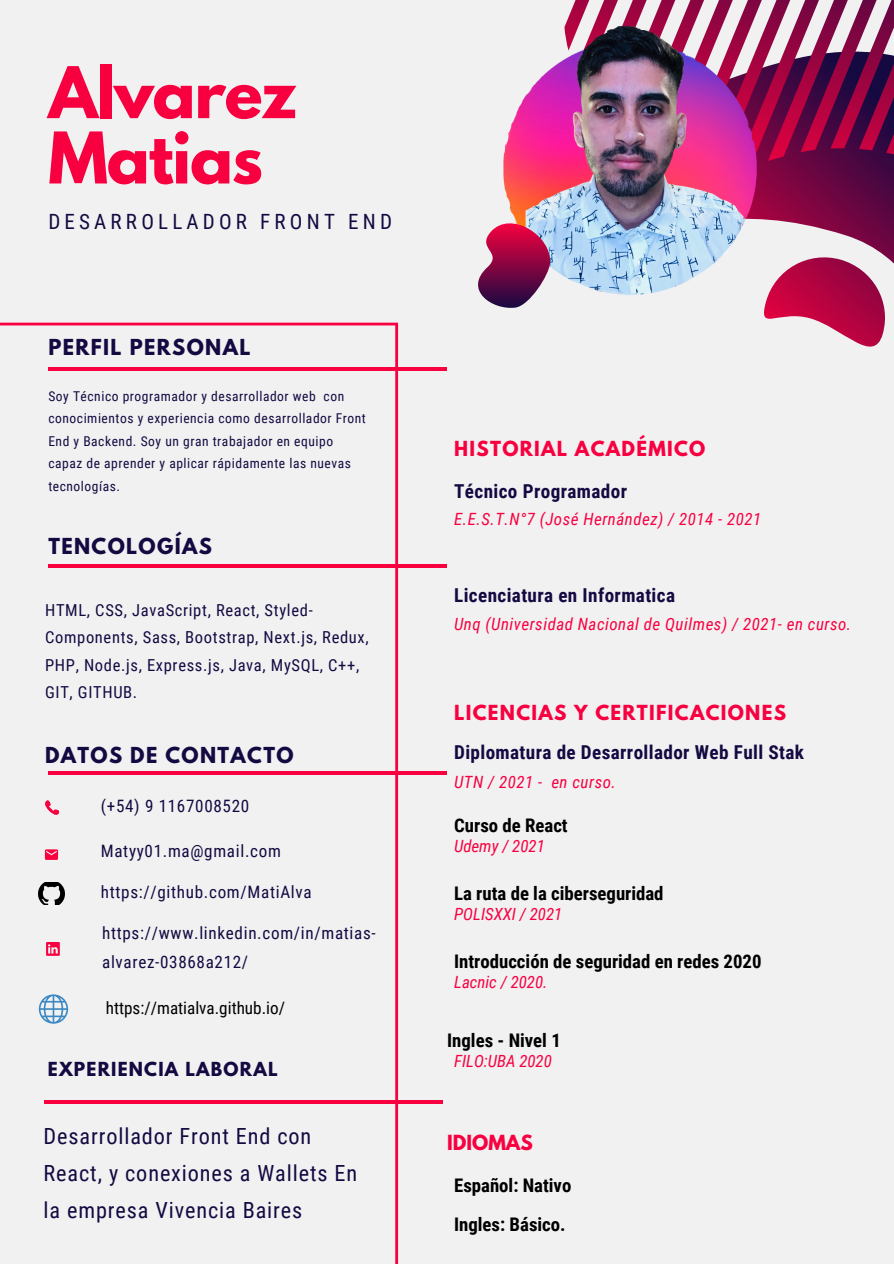
<style>
.page{position:relative;width:894px;height:1264px;background:#fff}
.page>*{position:absolute;margin:0;border:0;box-sizing:border-box;transform-origin:0 0}
.t1{font:700 63px/65.2px "League Spartan";letter-spacing:-.02em;color:#f80040}
.t2{font:22.2px/37.2px "Roboto Condensed";letter-spacing:.04em;color:#150941}
.t3{font:21px "Roboto Condensed";letter-spacing:.2em;color:#150941}
.t4{font:700 19.5px "League Spartan";letter-spacing:.07em;color:#150941}
.t5{font:700 19.2px "Roboto Condensed";letter-spacing:.02em;color:#150941}
.t6{font:700 18.75px "Roboto Condensed";color:#000}
.t7{font:700 18.45px "League Spartan";letter-spacing:.07em;color:#f80040}
.t8{font:700 18.45px "League Spartan";color:#f80040}
.t9{font:17.1px/28.5px "Roboto Condensed";letter-spacing:.04em;color:#150941}
.t10{font:17.1px "Roboto Condensed";color:#000}
.t11{font:700 17.1px "League Spartan";letter-spacing:.07em;color:#150941}
.t12{font:italic 16.8px "Roboto Condensed";letter-spacing:.03em;color:#f80040}
.t13{font:italic 16.8px "Roboto Condensed";color:#f80040}
.t14{font:16.5px/27.3px "Roboto Condensed";letter-spacing:.04em;color:#150941}
.t15{font:13.5px/22.5px "Roboto Condensed";letter-spacing:.04em;color:#150941}
</style>
<div class="page">
<div style="left:0;top:0;width:893px;height:1263px;background:#f1f1f2"></div>
<svg style="left:569px;top:0;width:324px;height:220px"></svg>
<svg style="left:781px;top:220px;width:112px;height:127px"></svg>
<hr style="left:0;top:325px;width:1px;height:938px;background:#f80040">
<hr style="left:395px;top:325px;width:3px;height:938px;background:#f80040">
<hr style="left:0;top:1263px;width:395px;height:1px;background:#f80040">
<hr style="left:0;top:323px;width:395px;height:2px;background:#f80040">
<svg style="left:45px;top:800px;width:14px;height:14px"></svg>
<svg style="left:46px;top:942px;width:14px;height:13px"></svg>
<hr style="left:48px;top:367px;width:399px;height:3px;background:#f80040">
<hr style="left:48px;top:564px;width:399px;height:4px;background:#f80040">
<hr style="left:48px;top:771px;width:399px;height:4px;background:#f80040">
<hr style="left:44px;top:1100px;width:398px;height:3px;background:#f80040">
<svg style="left:45px;top:849px;width:13px;height:10px"></svg>
<img style="left:503px;top:16px;width:278px;height:303px">
<svg style="left:478px;top:223px;width:72px;height:85px"></svg>
<img style="left:39px;top:882px;width:26px;height:23px">
<svg style="left:39px;top:994px;width:29px;height:29px"></svg>
<p class="t1" style="left:48px;top:68px;width:250px">Alvarez<br>Matias</p>
<p class="t3" style="left:48px;top:209px;width:345px">DESARROLLADOR FRONT END</p>
<p class="t4" style="left:48px;top:337px;width:203px">PERFIL PERSONAL</p>
<p class="t15" style="left:48px;top:385px;width:319px">Soy Técnico programador y desarrollador web con conocimientos y experiencia como desarrollador Front End y Backend. Soy un gran trabajador en equipo capaz de aprender y aplicar rápidamente las nuevas tecnologías.</p>
<p class="t4" style="left:48px;top:536px;width:165px">TENCOLOGÍAS</p>
<p class="t14" style="left:45px;top:596px;width:325px">HTML, CSS, JavaScript, React, Styled-Components, Sass, Bootstrap, Next.js, Redux, PHP, Node.js, Express.js, Java, MySQL, C++, GIT, GITHUB.</p>
<p class="t4" style="left:45px;top:745px;width:250px">DATOS DE CONTACTO</p>
<p class="t9" style="left:101px;top:792px;width:150px">(+54) 9 1167008520</p>
<p class="t9" style="left:101px;top:837px;width:181px">Matyy01.ma@gmail.com</p>
<p class="t9" style="left:101px;top:877px;width:212px">https://github.com/MatiAlva</p>
<p class="t9" style="left:102px;top:919px;width:275px">https://www.linkedin.com/in/matias&shy;alvarez-03868a212/</p>
<p class="t10" style="left:106px;top:997px;width:181px">https://matialva.github.io/</p>
<p class="t11" style="left:48px;top:1060px;width:231px">EXPERIENCIA LABORAL</p>
<p class="t2" style="left:44px;top:1117px;width:315px">Desarrollador Front End con<br>React, y conexiones a Wallets En la empresa Vivencia Baires</p>
<p class="t7" style="left:454px;top:439px;width:252px">HISTORIAL ACADÉMICO</p>
<p class="t5" style="left:454px;top:480px;width:174px">Técnico Programador</p>
<p class="t12" style="left:454px;top:510px;width:309px">E.E.S.T.N°7 (José Hernández) / 2014 - 2021</p>
<p class="t5" style="left:454px;top:584px;width:222px">Licenciatura en Informatica</p>
<p class="t12" style="left:454px;top:614px;width:398px">Unq (Universidad Nacional de Quilmes) / 2021- en curso.</p>
<p class="t7" style="left:454px;top:703px;width:333px">LICENCIAS Y CERTIFICACIONES</p>
<p class="t5" style="left:454px;top:741px;width:351px">Diplomatura de Desarrollador Web Full Stak</p>
<p class="t12" style="left:454px;top:772px;width:163px">UTN / 2021 - en curso.</p>
<p class="t6" style="left:454px;top:814px;width:115px">Curso de React</p>
<p class="t13" style="left:454px;top:836px;width:92px">Udemy / 2021</p>
<p class="t6" style="left:454px;top:882px;width:211px">La ruta de la ciberseguridad</p>
<p class="t13" style="left:454px;top:904px;width:110px">POLISXXI / 2021</p>
<p class="t6" style="left:454px;top:950px;width:309px">Introducción de seguridad en redes 2020</p>
<p class="t13" style="left:454px;top:972px;width:95px">Lacnic / 2020.</p>
<p class="t6" style="left:447px;top:1029px;width:115px">Ingles - Nivel 1</p>
<p class="t13" style="left:454px;top:1051px;width:99px">FILO:UBA 2020</p>
<p class="t8" style="left:447px;top:1133px;width:87px">IDIOMAS</p>
<p class="t6" style="left:454px;top:1174px;width:119px">Español: Nativo</p>
<p class="t6" style="left:454px;top:1213px;width:113px">Ingles: Básico.</p>
</div>
